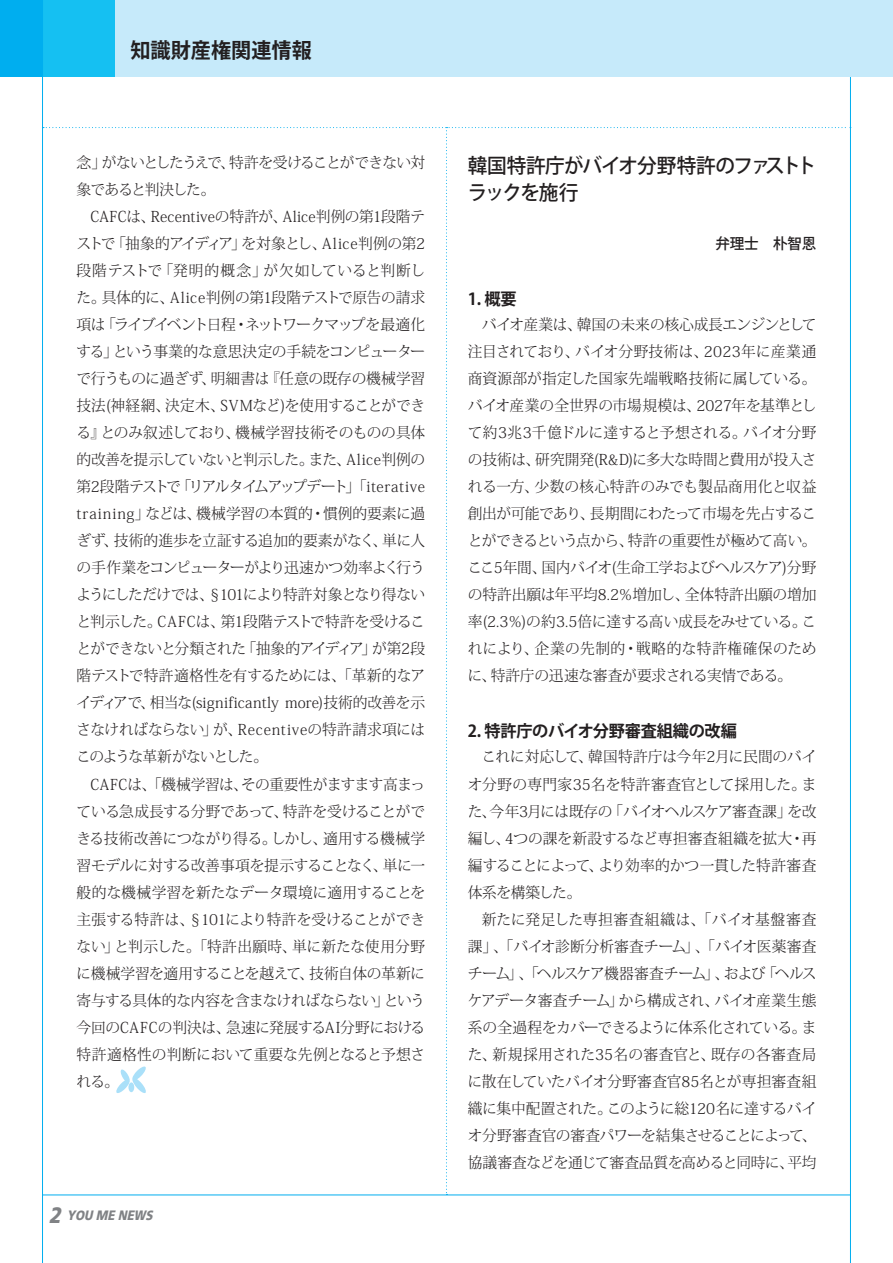
<style>
.page{position:relative;width:893px;height:1263px;background:#fff}
.page>*{position:absolute;margin:0;border:0;box-sizing:border-box;transform-origin:0 0}
.t1{font:700 21px "Koz Go Pro";color:#231f20;scale:.96 1}
.H대제목{font:500 20.25px/27px "Koz Go Pro";letter-spacing:-.06em;color:#231f20}
.H중제목{font:700 16.5px "Koz Go Pro";letter-spacing:-.01em;color:#231f20}
.H본문_10{font:300 15px/27px "Koz Min Pro";letter-spacing:-.025em;color:#231f20;text-align:justify}
.H본문_10-2{font:300 15px/27px "Koz Min Pro";letter-spacing:-.055em;color:#231f20}
.H글쓴이{font:500 15px "Koz Go Pro";letter-spacing:-.01em;color:#231f20}
.t2{font:italic 900 13.5px "Frutiger LT";color:#808285;scale:.85 1}
.s1{font-size:22.5px}
</style>
<div class="page">
<hr style="left:850px;top:0;width:1px;height:1263px;background:#00aeef">
<hr style="left:43px;top:1195px;width:807px;height:1px;background:#00aeef">
<div style="left:0;top:0;width:893px;height:77px;background:#c6eafa"></div>
<div style="left:0;top:0;width:115px;height:77px;background:#15c0f2"></div>
<div style="left:0;top:0;width:43px;height:77px;background:#00aeef"></div>
<hr style="left:42px;top:0;width:1px;height:1263px;background:#00aeef">
<p class="t1" style="left:130px;top:37px;width:191px">知識財産権関連情報</p>
<p class="H본문_10-2" style="left:77px;top:149px;width:350px">念」がないとしたうえで、特許を受けることができない対象であると判決した。</p>
<p class="H본문_10" style="left:77px;top:203px;width:350px;text-indent:14px">CAFCは、Recentiveの特許が、Alice判例の第1段階テストで「抽象的アイディア」を対象とし、Alice判例の第2段階テストで「発明的概念」が欠如していると判断した。具体的に、Alice判例の第1段階テストで原告の請求項は「ライブイベント日程・ネットワークマップを最適化する」という事業的な意思決定の手続をコンピューターで行うものに過ぎず、明細書は『任意の既存の機械学習技法(神経網、決定木、SVMなど)を使用することができる』とのみ叙述しており、機械学習技術そのものの具体的改善を提示していないと判示した。また、Alice判例の第2段階テストで「リアルタイムアップデート」「iterative training」などは、機械学習の本質的・慣例的要素に過ぎず、技術的進歩を立証する追加的要素がなく、単に人の手作業をコンピューターがより迅速かつ効率よく行うようにしただけでは、§101により特許対象となり得ないと判示した。CAFCは、第1段階テストで特許を受けることができないと分類された「抽象的アイディア」が第2段階テストで特許適格性を有するためには、「革新的なアイディアで、相当な(significantly more)技術的改善を示さなければならない」が、Recentiveの特許請求項にはこのような革新がないとした。</p>
<p class="H본문_10" style="left:77px;top:770px;width:350px;text-indent:14px">CAFCは、「機械学習は、その重要性がますます高まっている急成長する分野であって、特許を受けることができる技術改善につながり得る。しかし、適用する機械学習モデルに対する改善事項を提示することなく、単に一般的な機械学習を新たなデータ環境に適用することを主張する特許は、§101により特許を受けることができない」と判示した。「特許出願時、単に新たな使用分野に機械学習を適用することを越えて、技術自体の革新に寄与する具体的な内容を含まなければならない」という今回のCAFCの判決は、急速に発展するAI分野における特許適格性の判断において重要な先例となると予想される。</p>
<p class="t2" style="left:49px;top:1207px;width:128px"><span class="s1">2</span> YOU ME NEWS</p>
<p class="H대제목" style="left:468px;top:153px;width:350px">韓国特許庁がバイオ分野特許のファストトラックを施行</p>
<p class="H글쓴이" style="left:715px;top:234px;width:102px">弁理士　朴智恩</p>
<p class="H중제목" style="left:468px;top:288px;width:50px">1. 概要</p>
<p class="H본문_10" style="left:468px;top:311px;width:350px;text-indent:14px">バイオ産業は、韓国の未来の核心成長エンジンとして注目されており、バイオ分野技術は、2023年に産業通商資源部が指定した国家先端戦略技術に属している。バイオ産業の全世界の市場規模は、2027年を基準として約3兆3千億ドルに達すると予想される。バイオ分野の技術は、研究開発(R&amp;D)に多大な時間と費用が投入される一方、少数の核心特許のみでも製品商用化と収益創出が可能であり、長期間にわたって市場を先占することができるという点から、特許の重要性が極めて高い。ここ5年間、国内バイオ(生命工学およびヘルスケア)分野の特許出願は年平均8.2％増加し、全体特許出願の増加率(2.3％)の約3.5倍に達する高い成長をみせている。これにより、企業の先制的・戦略的な特許権確保のために、特許庁の迅速な審査が要求される実情である。</p>
<p class="H중제목" style="left:468px;top:720px;width:271px">2. 特許庁のバイオ分野審査組織の改編</p>
<p class="H본문_10" style="left:468px;top:743px;width:350px;text-indent:14px">これに対応して、韓国特許庁は今年2月に民間のバイオ分野の専門家35名を特許審査官として採用した。また、今年3月には既存の「バイオヘルスケア審査課」を改編し、4つの課を新設するなど専担審査組織を拡大・再編することによって、より効率的かつ一貫した特許審査体系を構築した。</p>
<p class="H본문_10" style="left:468px;top:905px;width:350px;text-indent:14px">新たに発足した専担審査組織は、「バイオ基盤審査課」、「バイオ診断分析審査チーム」、「バイオ医薬審査チーム」、「ヘルスケア機器審査チーム」、および「ヘルスケアデータ審査チーム」から構成され、バイオ産業生態系の全過程をカバーできるように体系化されている。また、新規採用された35名の審査官と、既存の各審査局に散在していたバイオ分野審査官85名とが専担審査組織に集中配置された。このように総120名に達するバイオ分野審査官の審査パワーを結集させることによって、協議審査などを通じて審査品質を高めると同時に、平均</p>
</div>
